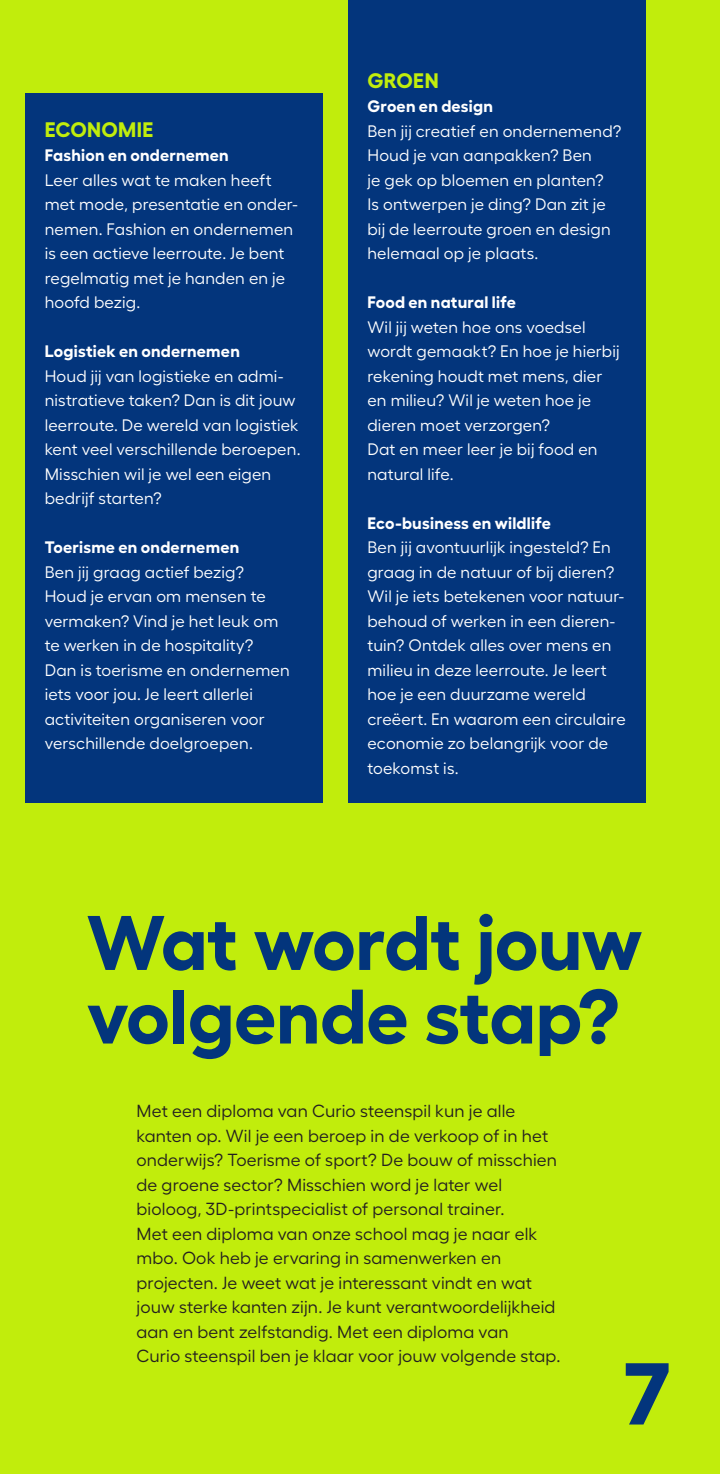
<style>
.page{position:relative;width:720px;height:1474px;background:#fff}
.page>*{position:absolute;margin:0;border:0;box-sizing:border-box;transform-origin:0 0}
.t1{font:700 87.5px "Fellix";color:#03357c}
.t2{font:700 77px/73.5px "Fellix";letter-spacing:-.005em;color:#03357c}
.t3{font:700 21px "Fellix";letter-spacing:.015em;color:#c1ed0c}
.t4{font:17.5px/24.5px "Fellix";letter-spacing:.01em;color:#231f20}
.t5{font:16.62px/24.5px "Fellix";letter-spacing:.01em;color:#fff}
.t6{font:700 16.62px "Fellix";letter-spacing:.015em;color:#fff}
</style>
<div class="page">
<div style="left:0;top:0;width:719px;height:1473px;background:#c1ed0c"></div>
<div style="left:25px;top:94px;width:297px;height:709px;background:#03357c"></div>
<div style="left:347px;top:0;width:298px;height:284px;background:#03357c"></div>
<div style="left:347px;top:48px;width:298px;height:755px;background:#03357c"></div>
<p class="t3" style="left:45px;top:112px;width:110px">ECONOMIE</p>
<p class="t6" style="left:45px;top:142px;width:185px">Fashion en ondernemen</p>
<p class="t5" style="left:45px;top:166px;width:254px">Leer alles wat te maken heeft met mode, presentatie en onder&shy;nemen. Fashion en ondernemen is een actieve leerroute. Je bent regelmatig met je handen en je hoofd bezig.</p>
<p class="t6" style="left:45px;top:338px;width:197px">Logistiek en ondernemen</p>
<p class="t5" style="left:45px;top:362px;width:257px">Houd jij van logistieke en admi&shy;nistratieve taken? Dan is dit jouw leerroute. De wereld van logistiek kent veel verschillende beroepen.<br>Misschien wil je wel een eigen bedrijf starten?</p>
<p class="t6" style="left:45px;top:534px;width:196px">Toerisme en ondernemen</p>
<p class="t5" style="left:45px;top:558px;width:246px">Ben jij graag actief bezig?<br>Houd je ervan om mensen te vermaken? Vind je het leuk om te werken in de hospitality?<br>Dan is toerisme en ondernemen iets voor jou. Je leert allerlei activiteiten organiseren voor verschillende doelgroepen.</p>
<p class="t3" style="left:367px;top:63px;width:73px">GROEN</p>
<p class="t6" style="left:367px;top:93px;width:127px">Groen en design</p>
<p class="t5" style="left:367px;top:117px;width:255px">Ben jij creatief en ondernemend?<br>Houd je van aanpakken? Ben<br>je gek op bloemen en planten?<br>Is ontwerpen je ding? Dan zit je bij de leerroute groen en design helemaal op je plaats.</p>
<p class="t6" style="left:367px;top:289px;width:150px">Food en natural life</p>
<p class="t5" style="left:367px;top:313px;width:254px">Wil jij weten hoe ons voedsel wordt gemaakt? En hoe je hierbij rekening houdt met mens, dier en milieu? Wil je weten hoe je dieren moet verzorgen?<br>Dat en meer leer je bij food en natural life.</p>
<p class="t6" style="left:367px;top:509px;width:185px">Eco-business en wildlife</p>
<p class="t5" style="left:367px;top:533px;width:259px">Ben jij avontuurlijk ingesteld? En graag in de natuur of bij dieren?<br>Wil je iets betekenen voor natuur&shy;behoud of werken in een dieren&shy;tuin? Ontdek alles over mens en milieu in deze leerroute. Je leert hoe je een duurzame wereld creëert. En waarom een circulaire economie zo belangrijk voor de toekomst is.</p>
<h2 class="t2" style="left:87px;top:897px;width:556px">Wat wordt jouw volgende stap?</h2>
<p class="t4" style="left:136px;top:1096px;width:425px">Met een diploma van Curio steenspil kun je alle kanten op. Wil je een beroep in de verkoop of in het onderwijs? Toerisme of sport? De bouw of misschien de groene sector? Misschien word je later wel bioloog, 3D-printspecialist of personal trainer.<br>Met een diploma van onze school mag je naar elk mbo. Ook heb je ervaring in samenwerken en projecten. Je weet wat je interessant vindt en wat jouw sterke kanten zijn. Je kunt verantwoordelijkheid aan en bent zelfstandig. Met een diploma van<br>Curio steenspil ben je klaar voor jouw volgende stap.</p>
<h1 class="t1" style="left:624px;top:1323px;width:47px">7</h1>
</div>
